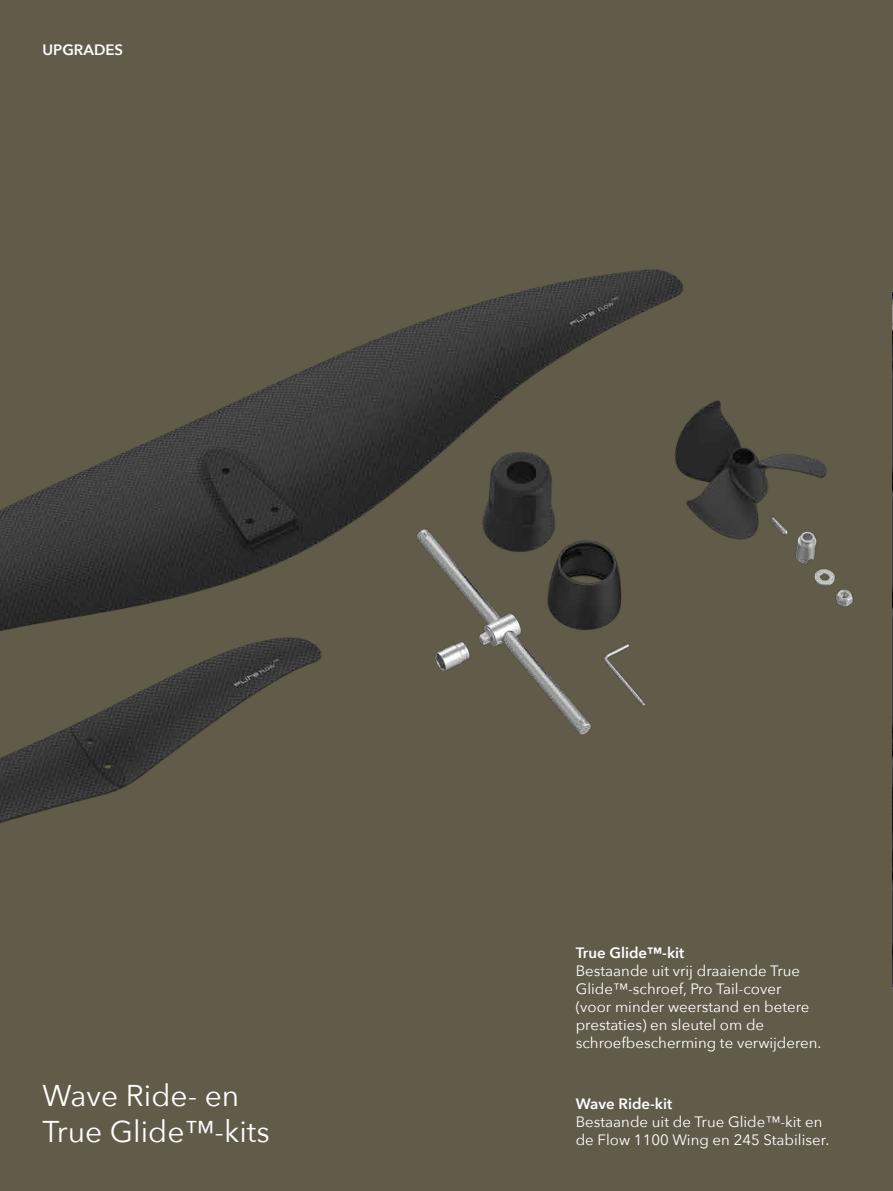
<style>
.page{position:relative;width:893px;height:1191px;background:#fff}
.page>*{position:absolute;margin:0;border:0;box-sizing:border-box;transform-origin:0 0}
.t1{font:30px/36px "Avenir Next";color:#fff}
.t2{font:15px/18px "Avenir Next";color:#fff}
.t3{font:600 15px "Avenir Next";color:#fff}
</style>
<div class="page">
<img style="left:0;top:0;width:893px;height:1191px">
<img style="left:892px;top:254px;width:1px;height:776px">
<p class="t3" style="left:43px;top:36px;width:82px">UPGRADES</p>
<h1 class="t1" style="left:43px;top:1076px;width:229px">Wave Ride- en<br>True Glide™-kits</h1>
<p class="t3" style="left:576px;top:939px;width:110px">True Glide™-kit</p>
<p class="t2" style="left:576px;top:961px;width:247px">Bestaande uit vrij draaiende True Glide™-schroef, Pro Tail-cover<br>(voor minder weerstand en betere prestaties) en sleutel om de schroefbescherming te verwijderen.</p>
<p class="t3" style="left:576px;top:1091px;width:98px">Wave Ride-kit</p>
<p class="t2" style="left:576px;top:1112px;width:255px">Bestaande uit de True Glide™-kit en de Flow 1100 Wing en 245 Stabiliser.</p>
</div>
